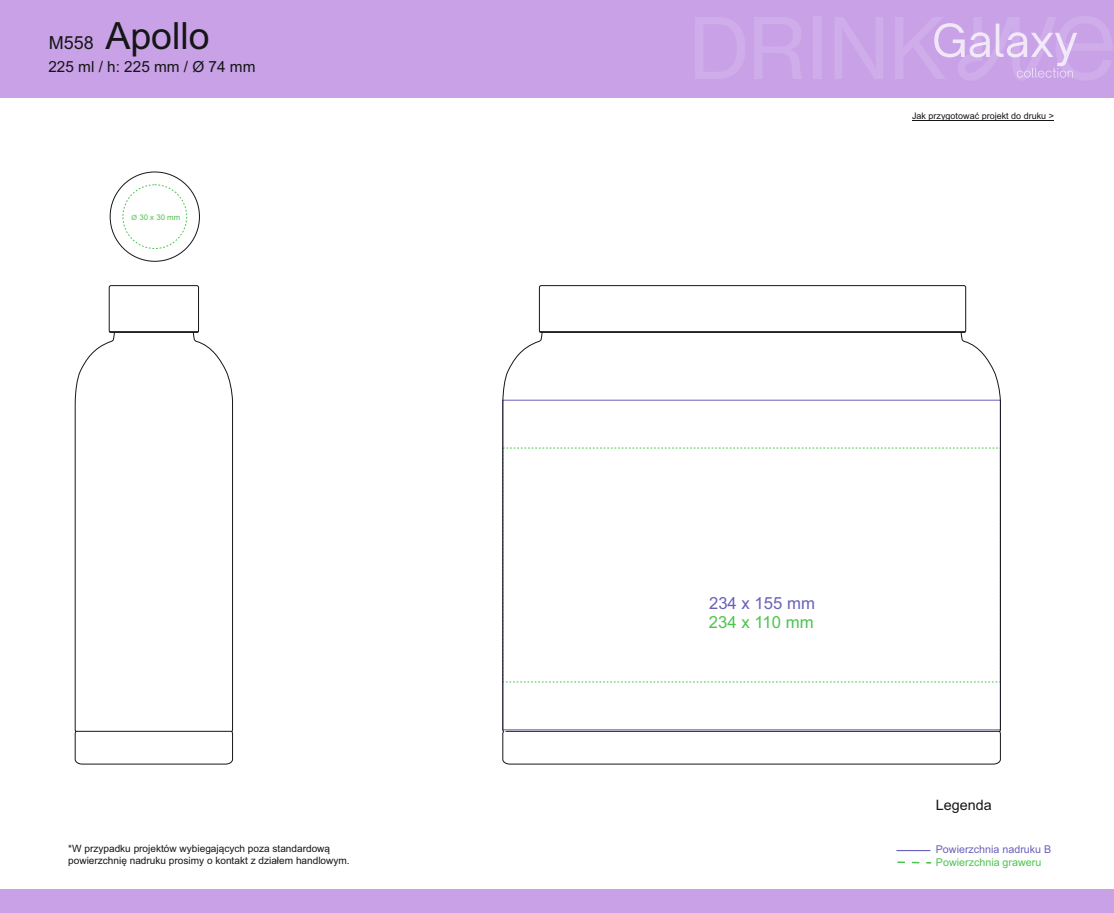
<style>
.page{position:relative;width:1114px;height:913px;background:#fff}
.page>*{position:absolute;margin:0;border:0;box-sizing:border-box;transform-origin:0 0}
.t1{font:37.5px "Arial";color:#151616}
.t2{font:16.73px "Arial";color:#6961ba}
.t3{font:16.73px "Arial";color:#4cc44f}
.t4{font:15.3px "Arial";color:#151616}
.t5{font:14.33px "Arial";color:#151616}
.t6{font:10.73px "Arial";color:#6961ba}
.t7{font:10.73px "Arial";color:#4cc44f}
.t8{font:10.05px/11.2px "Arial";color:#151616}
.t9{font:9px "Arial";color:#151616}
.t10{font:7.8px "Arial";color:#4cc44f}
.s1{font-size:18px}
.s2{font-size:7.2px}
</style>
<div class="page">
<div style="left:0;top:0;width:1113px;height:98px;background:#c8a1e6"></div>
<div style="left:0;top:889px;width:1114px;height:24px;background:#c8a1e6"></div>
<hr style="left:912px;top:120px;width:142px;height:1px;background:#151616">
<hr style="left:897px;top:850px;width:33px;height:1px;background:#6961ba">
<svg style="left:897px;top:861px;width:35px;height:3px"></svg>
<div style="left:123px;top:184px;width:64px;height:65px;border:1px dashed #4cc44f;border-radius:50%"></div>
<svg style="left:695px;top:17px;width:50px;height:62px"></svg>
<svg style="left:754px;top:17px;width:48px;height:62px"></svg>
<div style="left:813px;top:17px;width:9px;height:62px;background:#cfacea"></div>
<svg style="left:835px;top:17px;width:48px;height:62px"></svg>
<svg style="left:896px;top:16px;width:216px;height:64px"></svg>
<svg style="left:75px;top:332px;width:158px;height:432px"></svg>
<hr style="left:76px;top:731px;width:156px;height:1px;background:#151616">
<div style="left:109px;top:285px;width:90px;height:48px;border:1px solid #151616;border-radius:2px"></div>
<hr style="left:109px;top:331px;width:90px;height:1px;background:#151616">
<svg style="left:502px;top:332px;width:499px;height:432px"></svg>
<hr style="left:505px;top:731px;width:494px;height:1px;background:#151616">
<div style="left:539px;top:285px;width:427px;height:48px;border:1px solid #151616;border-radius:2px"></div>
<hr style="left:539px;top:331px;width:426px;height:1px;background:#151616">
<h1 class="t1" style="left:49px;top:22px;width:162px"><span class="s1">M558</span> Apollo</h1>
<h3 class="t4" style="left:48px;top:61px;width:209px">225 ml / h: 225 mm / Ø 74 mm</h3>
<p class="t10" style="left:132px;top:214px;width:50px"><span class="s2">Ø</span> 30 x 30 mm</p>
<p class="t8" style="left:68px;top:844px;width:283px">*W przypadku projektów wybiegających poza standardową powierzchnię nadruku prosimy o kontakt z działem handlowym.</p>
<p class="t9" style="left:912px;top:113px;width:143px">Jak przygotować projekt do druku &gt;</p>
<h2 class="t2" style="left:709px;top:597px;width:107px">234 x 155 mm</h2>
<h2 class="t3" style="left:709px;top:615px;width:106px">234 x 110 mm</h2>
<h3 class="t5" style="left:936px;top:799px;width:57px">Legenda</h3>
<p class="t6" style="left:936px;top:845px;width:117px">Powierzchnia nadruku B</p>
<p class="t7" style="left:936px;top:858px;width:107px">Powierzchnia graweru</p>
</div>
